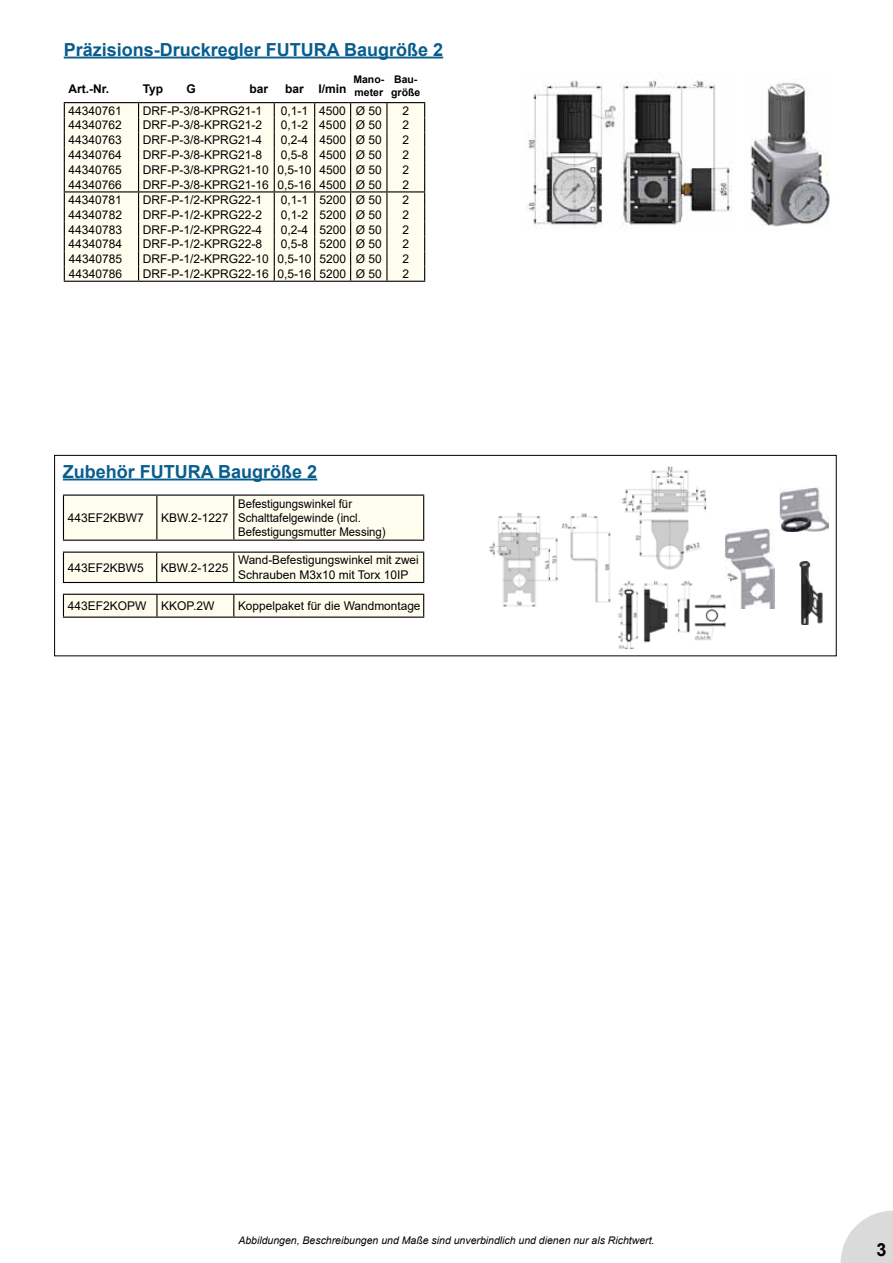
<style>
.page{position:relative;width:893px;height:1263px;background:#fff}
.page>*{position:absolute;margin:0;border:0;box-sizing:border-box;transform-origin:0 0}
.t1{font:700 18px "Arial";color:#075d8d}
.t2{font:700 18px "Arial";color:#000}
.t3{font:12px/14.4px "Arial";color:#000}
.t4{font:12px/14.4px "Arial";color:#000;scale:.95 1}
.t5{font:700 12px "Arial";color:#000}
.t6{font:italic 10.5px "Arial";color:#000}
.t7{font:700 10.5px/12.6px "Arial";color:#000}
</style>
<div class="page">
<hr style="left:64px;top:57px;width:379px;height:1px;background:#075d8d">
<img style="left:750px;top:79px;width:80px;height:148px">
<img style="left:525px;top:80px;width:207px;height:148px">
<div style="left:65px;top:103px;width:359px;height:178px;background:#fffdee"></div>
<svg style="left:424px;top:103px;width:1px;height:178px"></svg>
<hr style="left:64px;top:191px;width:75px;height:1px;background:#000">
<hr style="left:139px;top:191px;width:135px;height:1px;background:#000">
<hr style="left:274px;top:191px;width:41px;height:1px;background:#000">
<hr style="left:315px;top:191px;width:36px;height:1px;background:#000">
<hr style="left:351px;top:191px;width:36px;height:1px;background:#000">
<hr style="left:387px;top:191px;width:38px;height:1px;background:#000">
<hr style="left:64px;top:102px;width:75px;height:1px;background:#000">
<hr style="left:139px;top:102px;width:135px;height:1px;background:#000">
<hr style="left:274px;top:102px;width:41px;height:1px;background:#000">
<hr style="left:315px;top:102px;width:36px;height:1px;background:#000">
<hr style="left:351px;top:102px;width:36px;height:1px;background:#000">
<hr style="left:387px;top:102px;width:38px;height:1px;background:#000">
<svg style="left:64px;top:103px;width:1px;height:178px"></svg>
<svg style="left:138px;top:103px;width:1px;height:178px"></svg>
<svg style="left:274px;top:103px;width:1px;height:178px"></svg>
<svg style="left:314px;top:103px;width:1px;height:178px"></svg>
<svg style="left:350px;top:103px;width:1px;height:178px"></svg>
<svg style="left:386px;top:103px;width:1px;height:178px"></svg>
<hr style="left:64px;top:281px;width:75px;height:1px;background:#000">
<hr style="left:139px;top:281px;width:135px;height:1px;background:#000">
<hr style="left:274px;top:281px;width:41px;height:1px;background:#000">
<hr style="left:315px;top:281px;width:36px;height:1px;background:#000">
<hr style="left:351px;top:281px;width:36px;height:1px;background:#000">
<hr style="left:387px;top:281px;width:38px;height:1px;background:#000">
<div style="left:54px;top:455px;width:783px;height:201px;border:1px solid #000"></div>
<img style="left:489px;top:513px;width:122px;height:94px">
<hr style="left:63px;top:479px;width:254px;height:1px;background:#075d8d">
<img style="left:779px;top:488px;width:50px;height:43px">
<img style="left:799px;top:561px;width:24px;height:63px">
<hr style="left:63px;top:551px;width:94px;height:2px;background:#000">
<hr style="left:157px;top:551px;width:77px;height:2px;background:#000">
<hr style="left:234px;top:551px;width:190px;height:2px;background:#000">
<hr style="left:63px;top:582px;width:94px;height:1px;background:#000">
<hr style="left:157px;top:582px;width:77px;height:1px;background:#000">
<hr style="left:234px;top:582px;width:190px;height:1px;background:#000">
<svg style="left:63px;top:552px;width:361px;height:30px;background:#f5f3e5"></svg>
<hr style="left:63px;top:617px;width:94px;height:1px;background:#000">
<hr style="left:157px;top:617px;width:77px;height:1px;background:#000">
<hr style="left:234px;top:617px;width:190px;height:1px;background:#000">
<svg style="left:63px;top:594px;width:361px;height:23px;background:#eeecde"></svg>
<div style="left:64px;top:496px;width:359px;height:44px;background:#fffdee"></div>
<hr style="left:63px;top:494px;width:94px;height:2px;background:#000">
<hr style="left:63px;top:496px;width:1px;height:44px;background:#000">
<hr style="left:157px;top:494px;width:77px;height:2px;background:#000">
<hr style="left:156px;top:496px;width:1px;height:44px;background:#000">
<hr style="left:234px;top:494px;width:190px;height:2px;background:#000">
<hr style="left:233px;top:496px;width:1px;height:44px;background:#000">
<hr style="left:63px;top:540px;width:94px;height:1px;background:#000">
<hr style="left:157px;top:540px;width:77px;height:1px;background:#000">
<hr style="left:234px;top:540px;width:190px;height:1px;background:#000">
<hr style="left:423px;top:496px;width:1px;height:44px;background:#000">
<img style="left:724px;top:529px;width:50px;height:79px">
<img style="left:621px;top:466px;width:86px;height:104px">
<img style="left:618px;top:580px;width:111px;height:69px">
<svg style="left:841px;top:1210px;width:52px;height:53px"></svg>
<h1 class="t1" style="left:64px;top:37px;width:381px">Präzisions-Druckregler FUTURA Baugröße 2</h1>
<p class="t5" style="left:69px;top:80px;width:42px">Art.-Nr.</p>
<p class="t5" style="left:143px;top:80px;width:22px">Typ</p>
<p class="t5" style="left:187px;top:80px;width:11px">G</p>
<p class="t5" style="left:249px;top:80px;width:20px">bar</p>
<p class="t5" style="left:285px;top:80px;width:63px">bar I/min</p>
<p class="t7" style="left:353px;top:73px;width:32px">Mano&shy;meter</p>
<p class="t7" style="left:391px;top:73px;width:31px">Bau&shy;größe</p>
<p class="t3" style="left:69px;top:103px;width:55px">44340761</p>
<p class="t3" style="left:143px;top:103px;width:121px">DRF-P-3/8-KPRG21-1</p>
<p class="t3" style="left:281px;top:103px;width:103px">0,1-1 4500 Ø 50</p>
<p class="t3" style="left:402px;top:103px;width:8px">2</p>
<p class="t3" style="left:69px;top:118px;width:55px">44340762</p>
<p class="t3" style="left:143px;top:118px;width:121px">DRF-P-3/8-KPRG21-2</p>
<p class="t3" style="left:281px;top:118px;width:103px">0,1-2 4500 Ø 50</p>
<p class="t3" style="left:402px;top:118px;width:8px">2</p>
<p class="t3" style="left:69px;top:133px;width:55px">44340763</p>
<p class="t3" style="left:143px;top:133px;width:121px">DRF-P-3/8-KPRG21-4</p>
<p class="t3" style="left:281px;top:133px;width:103px">0,2-4 4500 Ø 50</p>
<p class="t3" style="left:402px;top:133px;width:8px">2</p>
<p class="t3" style="left:69px;top:148px;width:55px">44340764</p>
<p class="t3" style="left:143px;top:148px;width:121px">DRF-P-3/8-KPRG21-8</p>
<p class="t3" style="left:281px;top:148px;width:103px">0,5-8 4500 Ø 50</p>
<p class="t3" style="left:402px;top:148px;width:8px">2</p>
<p class="t3" style="left:69px;top:162px;width:55px">44340765</p>
<p class="t3" style="left:143px;top:162px;width:240px">DRF-P-3/8-KPRG21-10 0,5-10 4500 Ø 50</p>
<p class="t3" style="left:402px;top:162px;width:8px">2</p>
<p class="t3" style="left:69px;top:177px;width:55px">44340766</p>
<p class="t3" style="left:143px;top:177px;width:240px">DRF-P-3/8-KPRG21-16 0,5-16 4500 Ø 50</p>
<p class="t3" style="left:402px;top:177px;width:8px">2</p>
<p class="t3" style="left:69px;top:193px;width:55px">44340781</p>
<p class="t3" style="left:143px;top:193px;width:121px">DRF-P-1/2-KPRG22-1</p>
<p class="t3" style="left:281px;top:193px;width:103px">0,1-1 5200 Ø 50</p>
<p class="t3" style="left:403px;top:193px;width:8px">2</p>
<p class="t3" style="left:69px;top:207px;width:55px">44340782</p>
<p class="t3" style="left:143px;top:207px;width:121px">DRF-P-1/2-KPRG22-2</p>
<p class="t3" style="left:281px;top:207px;width:103px">0,1-2 5200 Ø 50</p>
<p class="t3" style="left:403px;top:207px;width:8px">2</p>
<p class="t3" style="left:69px;top:222px;width:55px">44340783</p>
<p class="t3" style="left:143px;top:222px;width:121px">DRF-P-1/2-KPRG22-4</p>
<p class="t3" style="left:281px;top:222px;width:103px">0,2-4 5200 Ø 50</p>
<p class="t3" style="left:403px;top:222px;width:8px">2</p>
<p class="t3" style="left:69px;top:237px;width:55px">44340784</p>
<p class="t3" style="left:143px;top:237px;width:121px">DRF-P-1/2-KPRG22-8</p>
<p class="t3" style="left:281px;top:237px;width:103px">0,5-8 5200 Ø 50</p>
<p class="t3" style="left:403px;top:237px;width:8px">2</p>
<p class="t3" style="left:69px;top:252px;width:55px">44340785</p>
<p class="t3" style="left:143px;top:252px;width:240px">DRF-P-1/2-KPRG22-10 0,5-10 5200 Ø 50</p>
<p class="t3" style="left:403px;top:252px;width:8px">2</p>
<p class="t3" style="left:69px;top:266px;width:55px">44340786</p>
<p class="t3" style="left:143px;top:266px;width:240px">DRF-P-1/2-KPRG22-16 0,5-16 5200 Ø 50</p>
<p class="t3" style="left:403px;top:266px;width:8px">2</p>
<h1 class="t1" style="left:63px;top:459px;width:256px">Zubehör FUTURA Baugröße 2</h1>
<p class="t3" style="left:68px;top:510px;width:78px">443EF2KBW7</p>
<p class="t3" style="left:161px;top:510px;width:69px">KBW.2-1227</p>
<p class="t4" style="left:238px;top:496px;width:157px">Befestigungswinkel für<br>Schalttafelgewinde (incl.<br>Befestigungsmutter Messing)</p>
<p class="t3" style="left:68px;top:560px;width:78px">443EF2KBW5</p>
<p class="t3" style="left:161px;top:560px;width:69px">KBW.2-1225</p>
<p class="t3" style="left:238px;top:553px;width:182px">Wand-Befestigungswinkel mit zwei<br>Schrauben M3x10 mit Torx 10IP</p>
<p class="t3" style="left:68px;top:599px;width:148px">443EF2KOPW KKOP.2W</p>
<p class="t3" style="left:238px;top:599px;width:184px">Koppelpaket für die Wandmontage</p>
<p class="t6" style="left:238px;top:1233px;width:418px">Abbildungen, Beschreibungen und Maße sind unverbindlich und dienen nur als Richtwert.</p>
<h1 class="t2" style="left:877px;top:1237px;width:12px">3</h1>
</div>
